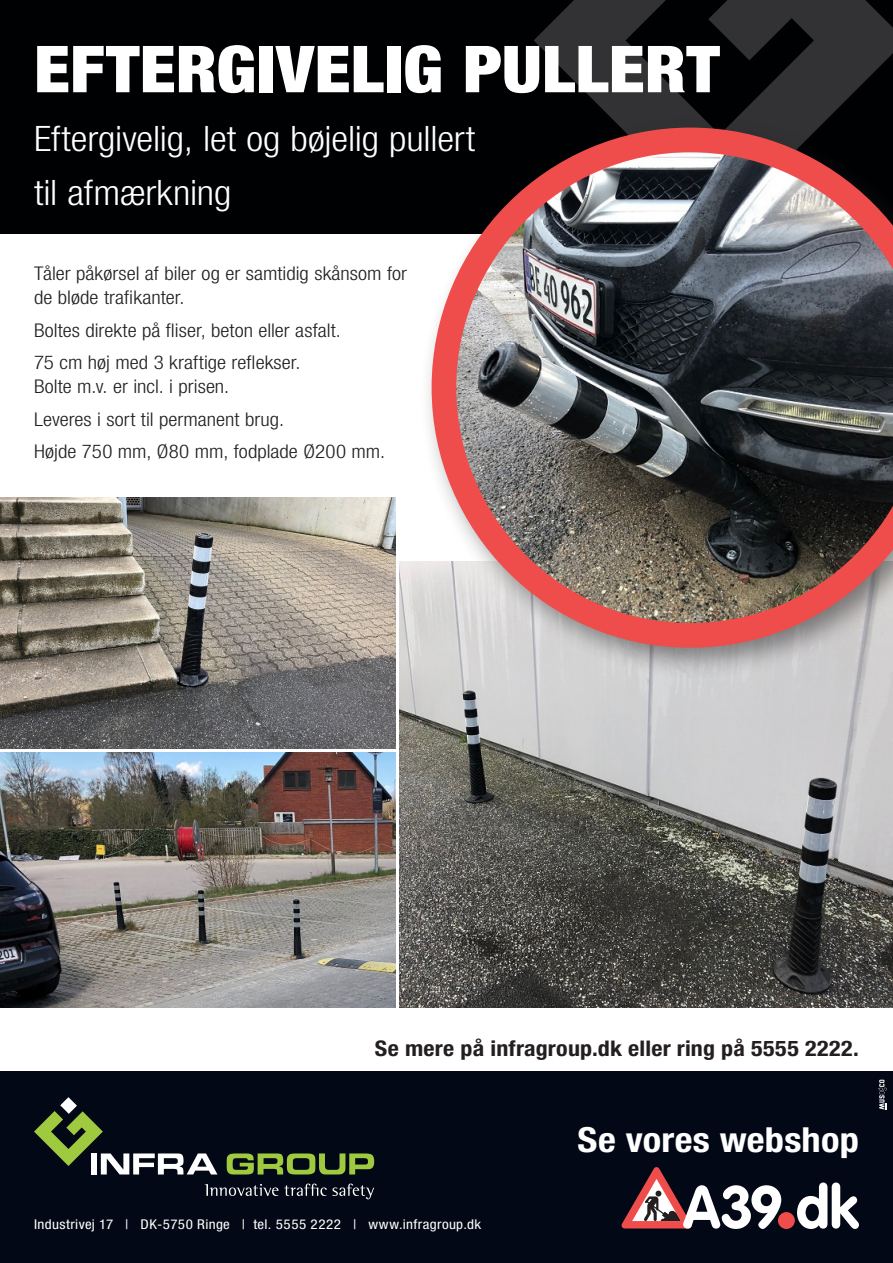
<style>
.page{position:relative;width:893px;height:1263px;background:#fff}
.page>*{position:absolute;margin:0;border:0;box-sizing:border-box;transform-origin:0 0}
.t1{font:900 condensed 64.8px "Helvetica Neue";color:#fff;scale:1.11 1}
.t2{font:300 condensed 35.1px "Helvetica Neue";letter-spacing:-.005em;color:#fff;scale:1.11 1}
.t3{font:700 condensed 34.65px "Helvetica Neue";letter-spacing:.005em;color:#fff;scale:1.11 1}
.t4{font:700 condensed 21.6px "Helvetica Neue";letter-spacing:.01em;color:#231f20;scale:1.11 1}
.t5{font:300 condensed 18.9px/24px "Helvetica Neue";color:#231f20;scale:1.11 1}
.t6{font:condensed 13.5px "Helvetica Neue";letter-spacing:.03em;color:#fff;scale:1.11 1}
</style>
<div class="page">
<div style="left:0;top:0;width:893px;height:234px;background:#000103"></div>
<svg style="left:534px;top:0;width:359px;height:115px;fill:#323234"></svg>
<div style="left:0;top:1071px;width:893px;height:192px;background:#020815"></div>
<svg style="left:227px;top:1153px;width:147px;height:21px"></svg>
<svg style="left:34px;top:1097px;width:183px;height:77px"></svg>
<svg style="left:205px;top:1183px;width:169px;height:16px"></svg>
<svg style="left:621px;top:1167px;width:160px;height:62px"></svg>
<div style="left:778px;top:1212px;width:17px;height:17px;background:#ef4d4b;border-radius:50%"></div>
<svg style="left:797px;top:1182px;width:62px;height:47px"></svg>
<svg style="left:878px;top:1080px;width:9px;height:29px"></svg>
<img style="left:0;top:753px;width:395px;height:255px">
<img style="left:0;top:497px;width:395px;height:251px">
<img style="left:400px;top:561px;width:493px;height:447px">
<div style="left:419px;top:115px;width:474px;height:564px;background:#231f20;opacity:.5"></div>
<img style="left:432px;top:128px;width:461px;height:520px">
<p class="t1" style="left:34px;top:29px;width:619px">EFTERGIVELIG PULLERT</p>
<p class="t2" style="left:34px;top:118px;width:399px">Eftergivelig, let og bøjelig pullert</p>
<p class="t2" style="left:34px;top:172px;width:179px">til afmærkning</p>
<p class="t5" style="left:34px;top:262px;width:337px">Tåler påkørsel af biler og er samtidig skånsom for de bløde trafikanter.</p>
<p class="t5" style="left:34px;top:318px;width:278px">Boltes direkte på fliser, beton eller asfalt.</p>
<p class="t5" style="left:34px;top:351px;width:242px">75 cm høj med 3 kraftige reflekser.<br>Bolte m.v. er incl. i prisen.</p>
<p class="t5" style="left:34px;top:407px;width:227px">Leveres i sort til permanent brug.</p>
<p class="t5" style="left:34px;top:440px;width:318px">Højde 750 mm, Ø80 mm, fodplade Ø200 mm.</p>
<p class="t4" style="left:375px;top:1035px;width:438px">Se mere på infragroup.dk eller ring på 5555 2222.</p>
<p class="t6" style="left:34px;top:1216px;width:404px">Industrivej 17 | DK-5750 Ringe | tel. 5555 2222 | www.infragroup.dk</p>
<p class="t3" style="left:577px;top:1119px;width:255px">Se vores webshop</p>
</div>
